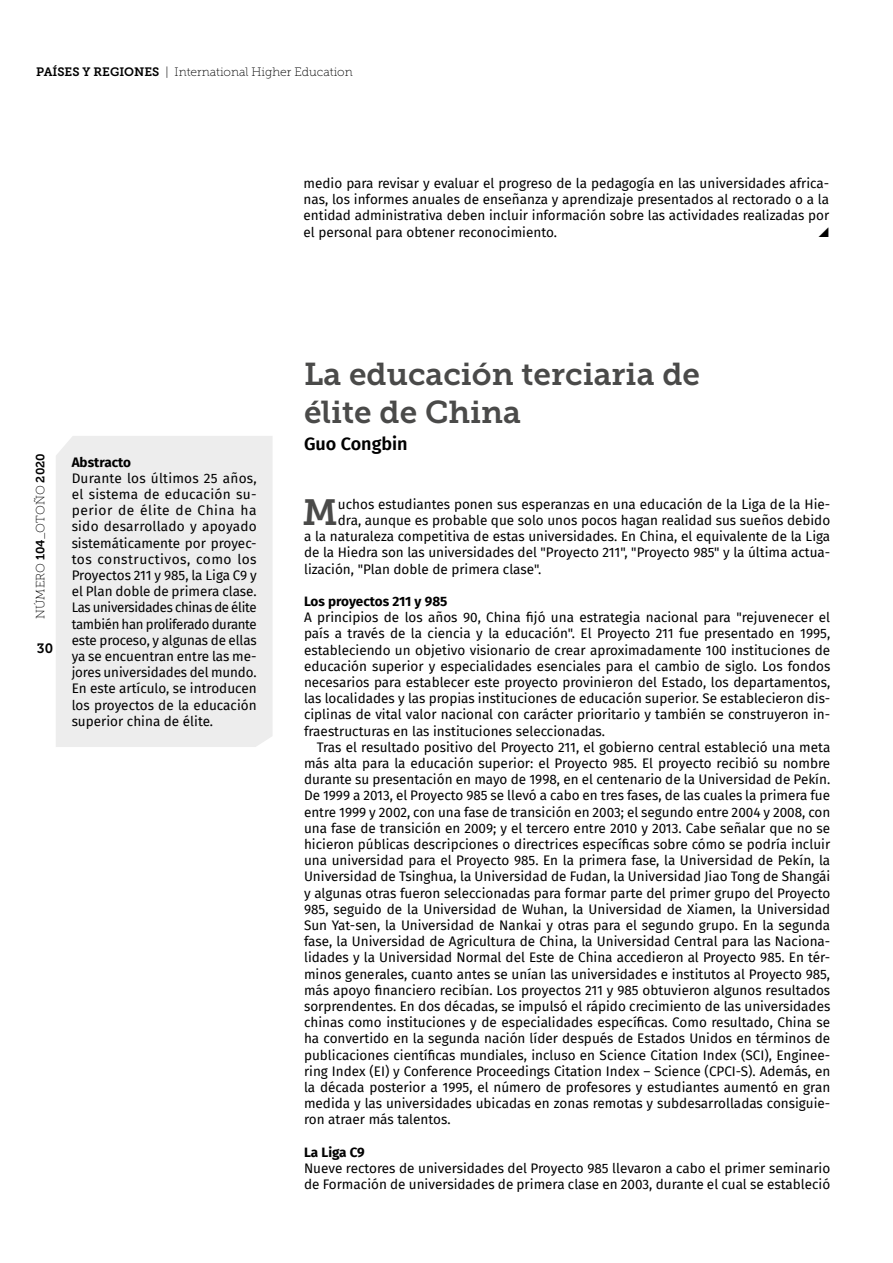
<style>
.page{position:relative;width:893px;height:1263px;background:#fff}
.page>*{position:absolute;margin:0;border:0;box-sizing:border-box;transform-origin:0 0}
.t1{font:36.3px "Museo Slab 700";color:#4a4a49}
.t2{font:31.5px/37.8px "Museo Slab 700";color:#4a4a49}
.t3{font:600 18px "Fira Sans";color:#000}
.t4{font:13.5px/16.2px "Fira Sans";color:#000;text-align:justify}
.t5{font:700 13.5px "Fira Sans";color:#000}
.t6{font:13.5px "Museo Slab 700";color:#000}
.t7{font:12.15px "Museo Slab 100";color:#000}
.t8{font:12px "Museo Slab 100";color:#000}
.s1{font-family:"Museo Slab 700"}
</style>
<div class="page">
<div style="left:56px;top:436px;width:217px;height:311px;background:#ededed"></div>
<p class="t7" style="left:36px;top:66px;width:318px"><span class="s1">PAÍSES Y REGIONES</span> | International Higher Education</p>
<p class="t4" style="left:304px;top:175px;width:527px">medio para revisar y evaluar el progreso de la pedagogía en las universidades africa&shy;nas, los informes anuales de enseñanza y aprendizaje presentados al rectorado o a la entidad administrativa deben incluir información sobre las actividades realizadas por el personal para obtener reconocimiento.</p>
<p class="t8" style="left:34px;top:619px;width:167px;rotate:-90deg">NÚMERO <span class="s1">104</span>_OTOÑO <span class="s1">2020</span></p>
<p class="t6" style="left:37px;top:641px;width:18px">30</p>
<p class="t5" style="left:72px;top:450px;width:61px">Abstracto</p>
<p class="t4" style="left:72px;top:470px;width:187px">Durante los últimos 25 años, el sistema de educación su&shy;perior de élite de China ha sido desarrollado y apoyado sistemáticamente por proyec&shy;tos constructivos, como los Proyectos 211 y 985, la Liga C9 y el Plan doble de primera clase.<br>Las universidades chinas de élite también han proliferado durante este proceso, y algunas de ellas ya se encuentran entre las me&shy;jores universidades del mundo.<br>En este artículo, se introducen los proyectos de la educación superior china de élite.</p>
<h2 class="t2" style="left:304px;top:355px;width:398px">La educación terciaria de élite de China</h2>
<h3 class="t3" style="left:304px;top:428px;width:105px">Guo Congbin</h3>
<h1 class="t1" style="left:303px;top:492px;width:37px">M</h1>
<p class="t4" style="left:338px;top:496px;width:494px">uchos estudiantes ponen sus esperanzas en una educación de la Liga de la Hie-</p>
<p class="t4" style="left:338px;top:512px;width:494px">dra, aunque es probable que solo unos pocos hagan realidad sus sueños debido</p>
<p class="t4" style="left:304px;top:528px;width:528px">a la naturaleza competitiva de estas universidades. En China, el equivalente de la Liga</p>
<p class="t4" style="left:304px;top:544px;width:528px">de la Hiedra son las universidades del "Proyecto 211", "Proyecto 985" y la última actua-</p>
<p class="t4" style="left:304px;top:560px;width:239px">lización, "Plan doble de primera clase".</p>
<p class="t5" style="left:304px;top:590px;width:145px">Los proyectos 211 y 985</p>
<p class="t4" style="left:304px;top:609px;width:528px">A principios de los años 90, China fijó una estrategia nacional para "rejuvenecer el país a través de la ciencia y la educación". El Proyecto 211 fue presentado en 1995, estableciendo un objetivo visionario de crear aproximadamente 100 instituciones de educación superior y especialidades esenciales para el cambio de siglo. Los fondos necesarios para establecer este proyecto provinieron del Estado, los departamentos, las localidades y las propias instituciones de educación superior. Se establecieron dis&shy;ciplinas de vital valor nacional con carácter prioritario y también se construyeron in&shy;fraestructuras en las instituciones seleccionadas.</p>
<p class="t4" style="left:304px;top:739px;width:528px;text-indent:13px">Tras el resultado positivo del Proyecto 211, el gobierno central estableció una meta más alta para la educación superior: el Proyecto 985. El proyecto recibió su nombre durante su presentación en mayo de 1998, en el centenario de la Universidad de Pekín.<br>De 1999 a 2013, el Proyecto 985 se llevó a cabo en tres fases, de las cuales la primera fue entre 1999 y 2002, con una fase de transición en 2003; el segundo entre 2004 y 2008, con una fase de transición en 2009; y el tercero entre 2010 y 2013. Cabe señalar que no se hicieron públicas descripciones o directrices específicas sobre cómo se podría incluir una universidad para el Proyecto 985. En la primera fase, la Universidad de Pekín, la Universidad de Tsinghua, la Universidad de Fudan, la Universidad Jiao Tong de Shangái y algunas otras fueron seleccionadas para formar parte del primer grupo del Proyecto 985, seguido de la Universidad de Wuhan, la Universidad de Xiamen, la Universidad Sun Yat-sen, la Universidad de Nankai y otras para el segundo grupo. En la segunda fase, la Universidad de Agricultura de China, la Universidad Central para las Naciona&shy;lidades y la Universidad Normal del Este de China accedieron al Proyecto 985. En tér&shy;minos generales, cuanto antes se unían las universidades e institutos al Proyecto 985, más apoyo financiero recibían. Los proyectos 211 y 985 obtuvieron algunos resultados sorprendentes. En dos décadas, se impulsó el rápido crecimiento de las universidades chinas como instituciones y de especialidades específicas. Como resultado, China se ha convertido en la segunda nación líder después de Estados Unidos en términos de publicaciones científicas mundiales, incluso en Science Citation Index (SCI), Enginee&shy;ring Index (EI) y Conference Proceedings Citation Index – Science (CPCI-S). Además, en la década posterior a 1995, el número de profesores y estudiantes aumentó en gran medida y las universidades ubicadas en zonas remotas y subdesarrolladas consiguie&shy;ron atraer más talentos.</p>
<p class="t5" style="left:304px;top:1141px;width:62px">La Liga C9</p>
<p class="t4" style="left:304px;top:1160px;width:528px">Nueve rectores de universidades del Proyecto 985 llevaron a cabo el primer seminario de Formación de universidades de primera clase en 2003, durante el cual se estableció</p>
</div>
